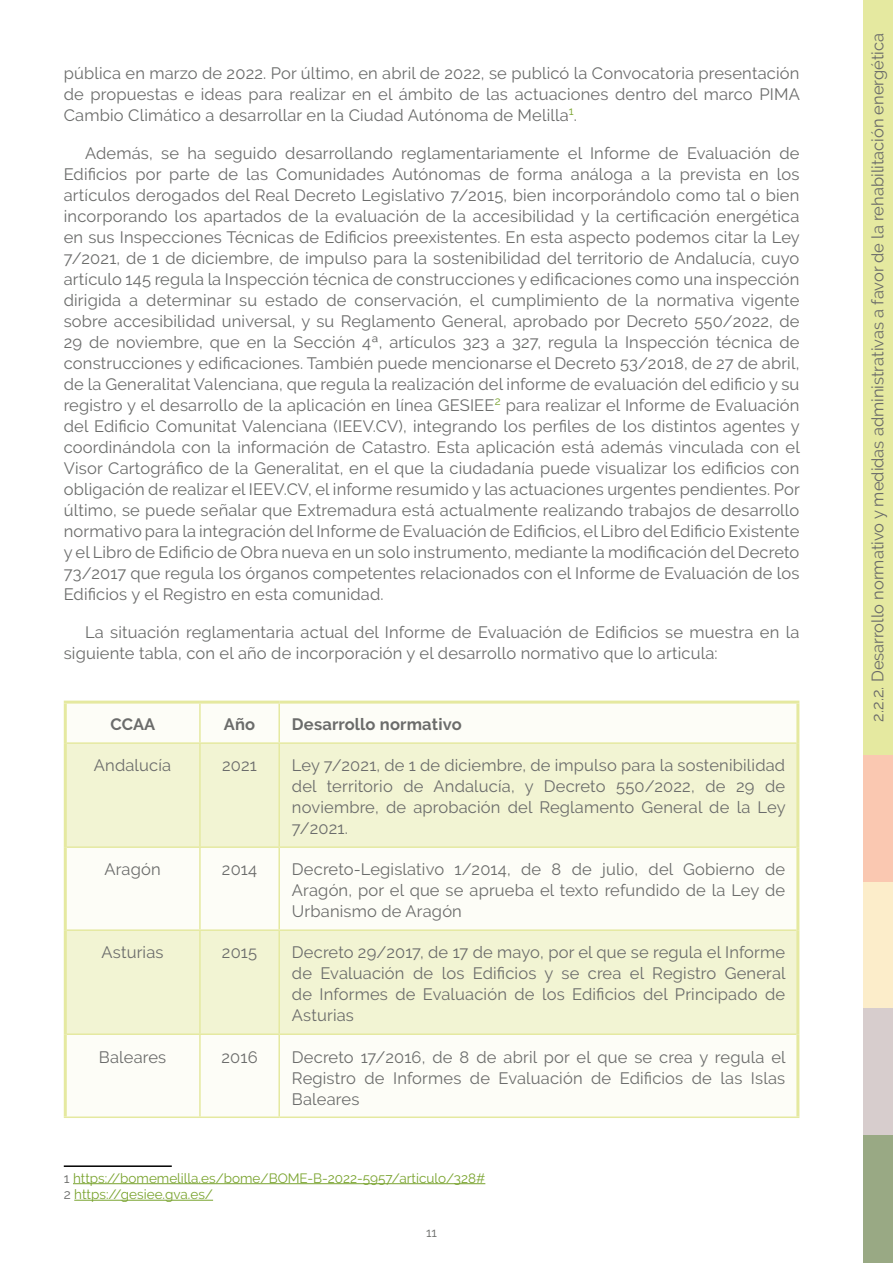
<style>
.page{position:relative;width:893px;height:1263px;background:#fff}
.page>*{position:absolute;margin:0;border:0;box-sizing:border-box;transform-origin:0 0}
.Cuerpo_de_texto_norm{font:16.5px/21px "Raleway";letter-spacing:.01em;color:#6b6c6b;text-align:justify}
.Cinta_lateral{font:16.5px "Raleway";color:#6a6b69}
.Cuerpo_de_texto_norm-2{font:700 16.5px "Raleway";letter-spacing:.01em;color:#6b6c6b}
.Nota_a_pie{font:13.5px "Raleway";color:#79a32e}
.t1{font:12.75px "Raleway";color:#6a6b69}
.s1{color:#6a6b69}
</style>
<div class="page">
<div style="left:863px;top:0;width:30px;height:758px;background:#e5e9a0"></div>
<div style="left:863px;top:755px;width:30px;height:127px;background:#fac8b1"></div>
<div style="left:863px;top:882px;width:30px;height:128px;background:#fcedca"></div>
<div style="left:863px;top:1008px;width:30px;height:128px;background:#d7cdcd"></div>
<div style="left:863px;top:1136px;width:30px;height:127px;background:#99a984"></div>
<hr style="left:64px;top:1165px;width:108px;height:2px;background:#000">
<hr style="left:73px;top:1183px;width:412px;height:1px;background:#79a32e">
<hr style="left:74px;top:1200px;width:139px;height:1px;background:#79a32e">
<svg style="left:67px;top:744px;width:729px;height:289px;fill:#f2f4d3"></svg>
<hr style="left:64px;top:701px;width:136px;height:3px;background:#e5e9a0">
<hr style="left:64px;top:704px;width:3px;height:39px;background:#e5e9a0">
<hr style="left:200px;top:701px;width:79px;height:3px;background:#e5e9a0">
<hr style="left:279px;top:701px;width:520px;height:3px;background:#e5e9a0">
<hr style="left:796px;top:704px;width:3px;height:39px;background:#e5e9a0">
<hr style="left:64px;top:743px;width:3px;height:104px;background:#e5e9a0">
<hr style="left:796px;top:743px;width:3px;height:104px;background:#e5e9a0">
<hr style="left:64px;top:847px;width:3px;height:83px;background:#e5e9a0">
<hr style="left:796px;top:847px;width:3px;height:83px;background:#e5e9a0">
<hr style="left:64px;top:930px;width:3px;height:104px;background:#e5e9a0">
<hr style="left:796px;top:930px;width:3px;height:104px;background:#e5e9a0">
<hr style="left:64px;top:1034px;width:3px;height:82px;background:#e5e9a0">
<hr style="left:796px;top:1034px;width:3px;height:82px;background:#e5e9a0">
<hr style="left:199px;top:704px;width:2px;height:38px;background:#e5e9a0">
<hr style="left:278px;top:704px;width:2px;height:38px;background:#e5e9a0">
<hr style="left:67px;top:742px;width:133px;height:2px;background:#e5e9a0">
<hr style="left:200px;top:742px;width:79px;height:2px;background:#e5e9a0">
<hr style="left:199px;top:744px;width:2px;height:102px;background:#e5e9a0">
<hr style="left:279px;top:742px;width:517px;height:2px;background:#e5e9a0">
<hr style="left:278px;top:744px;width:2px;height:102px;background:#e5e9a0">
<hr style="left:67px;top:846px;width:133px;height:2px;background:#e5e9a0">
<hr style="left:200px;top:846px;width:79px;height:2px;background:#e5e9a0">
<hr style="left:199px;top:848px;width:2px;height:81px;background:#e5e9a0">
<hr style="left:279px;top:846px;width:517px;height:2px;background:#e5e9a0">
<hr style="left:278px;top:848px;width:2px;height:81px;background:#e5e9a0">
<hr style="left:67px;top:929px;width:133px;height:2px;background:#e5e9a0">
<hr style="left:200px;top:929px;width:79px;height:2px;background:#e5e9a0">
<hr style="left:199px;top:931px;width:2px;height:102px;background:#e5e9a0">
<hr style="left:279px;top:929px;width:517px;height:2px;background:#e5e9a0">
<hr style="left:278px;top:931px;width:2px;height:102px;background:#e5e9a0">
<hr style="left:67px;top:1033px;width:133px;height:2px;background:#e5e9a0">
<hr style="left:200px;top:1033px;width:79px;height:2px;background:#e5e9a0">
<hr style="left:199px;top:1035px;width:2px;height:81px;background:#e5e9a0">
<hr style="left:279px;top:1033px;width:517px;height:2px;background:#e5e9a0">
<hr style="left:278px;top:1035px;width:2px;height:81px;background:#e5e9a0">
<hr style="left:64px;top:1116px;width:136px;height:2px;background:#e5e9a0">
<hr style="left:200px;top:1116px;width:79px;height:2px;background:#e5e9a0">
<hr style="left:279px;top:1116px;width:520px;height:2px;background:#e5e9a0">
<p class="Cuerpo_de_texto_norm" style="left:64px;top:63px;width:738px">pública en marzo de 2022. Por último, en abril de 2022, se publicó la Convocatoria presentación de propuestas e ideas para realizar en el ámbito de las actuaciones dentro del marco PIMA Cambio Climático a desarrollar en la Ciudad Autónoma de Melilla<sup>1</sup>.</p>
<p class="Cuerpo_de_texto_norm" style="left:64px;top:143px;width:738px;text-indent:21px">Además, se ha seguido desarrollando reglamentariamente el Informe de Evaluación de Edificios por parte de las Comunidades Autónomas de forma análoga a la prevista en los artículos derogados del Real Decreto Legislativo 7/2015, bien incorporándolo como tal o bien incorporando los apartados de la evaluación de la accesibilidad y la certificación energética en sus Inspecciones Técnicas de Edificios preexistentes. En esta aspecto podemos citar la Ley 7/2021, de 1 de diciembre, de impulso para la sostenibilidad del territorio de Andalucía, cuyo artículo 145 regula la Inspección técnica de construcciones y edificaciones como una inspección dirigida a determinar su estado de conservación, el cumplimiento de la normativa vigente sobre accesibilidad universal, y su Reglamento General, aprobado por Decreto 550/2022, de 29 de noviembre, que en la Sección 4ª, artículos 323 a 327, regula la Inspección técnica de construcciones y edificaciones. También puede mencionarse el Decreto 53/2018, de 27 de abril, de la Generalitat Valenciana, que regula la realización del informe de evaluación del edificio y su registro y el desarrollo de la aplicación en línea GESIEE<sup>2</sup> para realizar el Informe de Evaluación del Edificio Comunitat Valenciana (IEEV.CV), integrando los perfiles de los distintos agentes y coordinándola con la información de Catastro. Esta aplicación está además vinculada con el Visor Cartográfico de la Generalitat, en el que la ciudadanía puede visualizar los edificios con obligación de realizar el IEEV.CV, el informe resumido y las actuaciones urgentes pendientes. Por último, se puede señalar que Extremadura está actualmente realizando trabajos de desarrollo normativo para la integración del Informe de Evaluación de Edificios, el Libro del Edificio Existente y el Libro de Edificio de Obra nueva en un solo instrumento, mediante la modificación del Decreto 73/2017 que regula los órganos competentes relacionados con el Informe de Evaluación de los Edificios y el Registro en esta comunidad.</p>
<p class="Cuerpo_de_texto_norm" style="left:64px;top:622px;width:737px;text-indent:21px">La situación reglamentaria actual del Informe de Evaluación de Edificios se muestra en la siguiente tabla, con el año de incorporación y el desarrollo normativo que lo articula:</p>
<p class="Cuerpo_de_texto_norm-2" style="left:110px;top:715px;width:47px">CCAA</p>
<p class="Cuerpo_de_texto_norm-2" style="left:224px;top:715px;width:33px">Año</p>
<p class="Cuerpo_de_texto_norm-2" style="left:292px;top:715px;width:171px">Desarrollo normativo</p>
<p class="Cuerpo_de_texto_norm" style="left:94px;top:755px;width:79px">Andalucía</p>
<p class="Cuerpo_de_texto_norm" style="left:222px;top:755px;width:36px">2021</p>
<p class="Cuerpo_de_texto_norm" style="left:292px;top:755px;width:495px">Ley 7/2021, de 1 de diciembre, de impulso para la sostenibilidad del territorio de Andalucía, y Decreto 550/2022, de 29 de noviembre, de aprobación del Reglamento General de la Ley 7/2021.</p>
<p class="Cuerpo_de_texto_norm" style="left:104px;top:859px;width:58px">Aragón</p>
<p class="Cuerpo_de_texto_norm" style="left:222px;top:859px;width:37px">2014</p>
<p class="Cuerpo_de_texto_norm" style="left:292px;top:859px;width:495px">Decreto-Legislativo 1/2014, de 8 de julio, del Gobierno de Aragón, por el que se aprueba el texto refundido de la Ley de Urbanismo de Aragón</p>
<p class="Cuerpo_de_texto_norm" style="left:102px;top:942px;width:63px">Asturias</p>
<p class="Cuerpo_de_texto_norm" style="left:222px;top:942px;width:37px">2015</p>
<p class="Cuerpo_de_texto_norm" style="left:292px;top:942px;width:495px">Decreto 29/2017, de 17 de mayo, por el que se regula el Informe de Evaluación de los Edificios y se crea el Registro General de Informes de Evaluación de los Edificios del Principado de Asturias</p>
<p class="Cuerpo_de_texto_norm" style="left:99px;top:1046px;width:69px">Baleares</p>
<p class="Cuerpo_de_texto_norm" style="left:221px;top:1046px;width:38px">2016</p>
<p class="Cuerpo_de_texto_norm" style="left:292px;top:1046px;width:495px">Decreto 17/2016, de 8 de abril por el que se crea y regula el Registro de Informes de Evaluación de Edificios de las Islas Baleares</p>
<p class="Nota_a_pie" style="left:64px;top:1170px;width:423px"><span class="s1">1</span> https://bomemelilla.es/bome/BOME-B-2022-5957/articulo/328#</p>
<p class="Nota_a_pie" style="left:64px;top:1186px;width:151px"><span class="s1">2</span> https://gesiee.gva.es/</p>
<p class="t1" style="left:426px;top:1225px;width:12px">11</p>
<p class="Cinta_lateral" style="left:868px;top:722px;width:690px;rotate:-90deg">2.2.2. Desarrollo normativo y medidas administrativas a favor de la rehabilitación energética</p>
</div>
